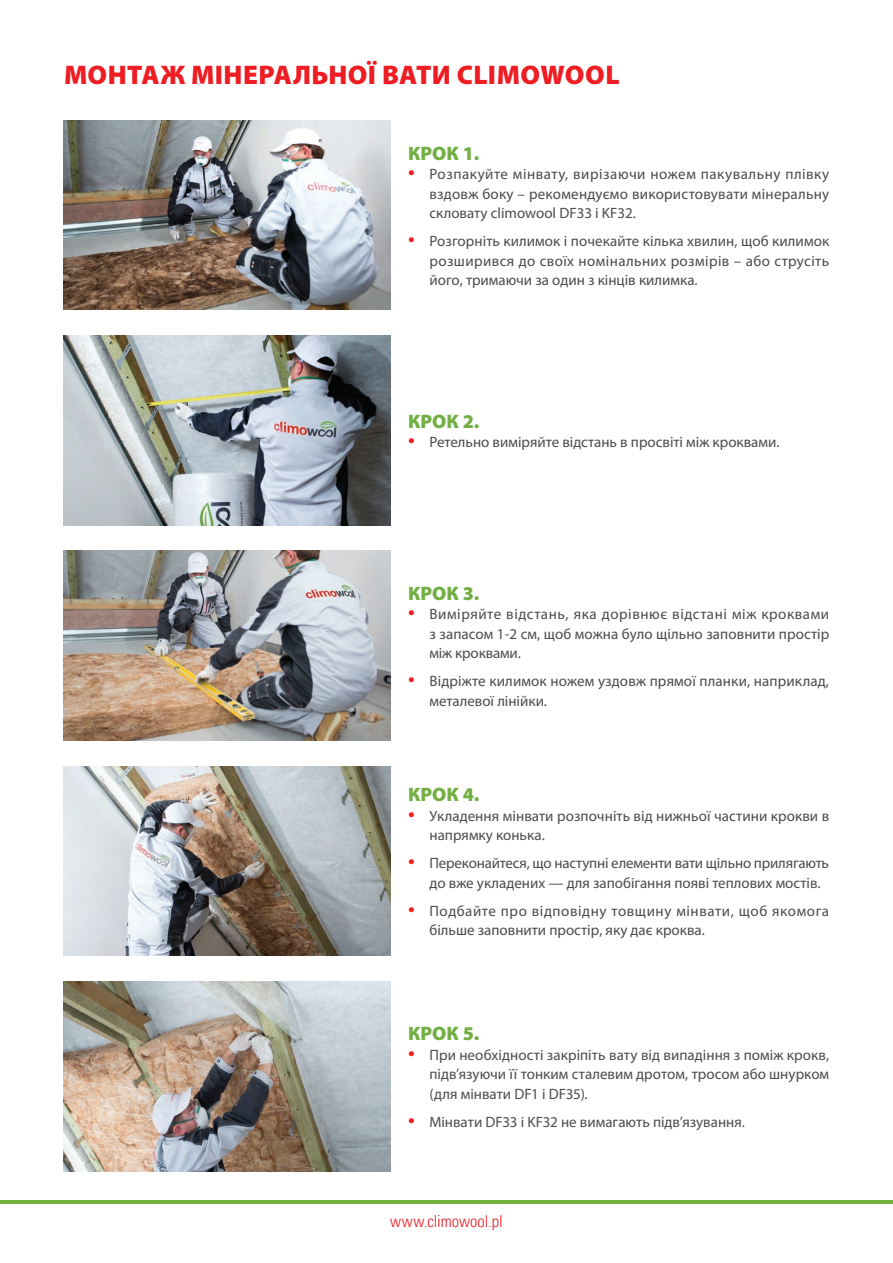
<style>
.page{position:relative;width:893px;height:1263px;background:#fff}
.page>*{position:absolute;margin:0;border:0;box-sizing:border-box;transform-origin:0 0}
.Paragraph_Style_3{font:900 27px "Myriad Pro";letter-spacing:.015em;color:#ee1d23}
.t1{font:900 19.5px "Myriad Pro";color:#72af43}
.t2{font:16.5px "Univers Com 47 Light Cond";color:#ee1d23}
.t3{font:15px/19.5px "Myriad Pro";color:#4b4c4d;text-align:justify}
.t4{font:15px/19.5px "Myriad Pro";letter-spacing:.03em;color:#4b4c4d}
.s1{font-size:24px;color:#ee1d23}
</style>
<div class="page">
<img style="left:64px;top:120px;width:327px;height:190px">
<img style="left:64px;top:335px;width:327px;height:190px">
<img style="left:64px;top:551px;width:327px;height:189px">
<img style="left:64px;top:766px;width:327px;height:190px">
<img style="left:64px;top:982px;width:327px;height:189px">
<hr style="left:0;top:1200px;width:893px;height:4px;background:#73b13b">
<p class="Paragraph_Style_3" style="left:64px;top:60px;width:557px">МОНТАЖ МІНЕРАЛЬНОЇ ВАТИ CLIMOWOOL</p>
<p class="t1" style="left:408px;top:142px;width:73px">КРОК 1.</p>
<p class="t3" style="left:429px;top:164px;width:401px;text-indent:-21px"><span class="s1">•</span> Розпакуйте мінвату, вирізаючи ножем пакувальну плівку вздовж боку – рекомендуємо використовувати мінеральну скловату climowool DF33 і KF32.</p>
<p class="t3" style="left:429px;top:231px;width:401px;text-indent:-21px"><span class="s1">•</span> Розгорніть килимок і почекайте кілька хвилин, щоб килимок розширився до своїх номінальних розмірів – або струсіть його, тримаючи за один з кінців килимка.</p>
<p class="t1" style="left:408px;top:410px;width:73px">КРОК 2.</p>
<p class="t3" style="left:408px;top:432px;width:373px"><span class="s1">•</span> Ретельно виміряйте відстань в просвіті між кроквами.</p>
<p class="t1" style="left:408px;top:582px;width:73px">КРОК 3.</p>
<p class="t3" style="left:429px;top:604px;width:401px;text-indent:-21px"><span class="s1">•</span> Виміряйте відстань, яка дорівнює відстані між кроквами з запасом 1-2 см, щоб можна було щільно заповнити простір між кроквами.</p>
<p class="t3" style="left:429px;top:671px;width:401px;text-indent:-21px"><span class="s1">•</span> Відріжте килимок ножем уздовж прямої планки, наприклад, металевої лінійки.</p>
<p class="t1" style="left:408px;top:784px;width:73px">КРОК 4.</p>
<p class="t3" style="left:429px;top:806px;width:401px;text-indent:-21px"><span class="s1">•</span> Укладення мінвати розпочніть від нижньої частини крокви в напрямку конька.</p>
<p class="t3" style="left:429px;top:853px;width:401px;text-indent:-21px"><span class="s1">•</span> Переконайтеся, що наступні елементи вати щільно прилягають до вже укладених — для запобігання появі теплових мостів.</p>
<p class="t4" style="left:429px;top:901px;width:401px;text-indent:-21px"><span class="s1">•</span> Подбайте про відповідну товщину мінвати, щоб якомога більше заповнити простір, яку дає кроква.</p>
<p class="t1" style="left:408px;top:1023px;width:73px">КРОК 5.</p>
<p class="t3" style="left:429px;top:1045px;width:401px;text-indent:-21px"><span class="s1">•</span> При необхідності закріпіть вату від випадіння з поміж крокв, підв’язуючи її тонким сталевим дротом, тросом або шнурком (для мінвати DF1 і DF35).</p>
<p class="t3" style="left:408px;top:1112px;width:338px"><span class="s1">•</span> Мінвати DF33 і KF32 не вимагають підв’язування.</p>
<p class="t2" style="left:390px;top:1211px;width:114px">www.climowool.pl</p>
</div>
